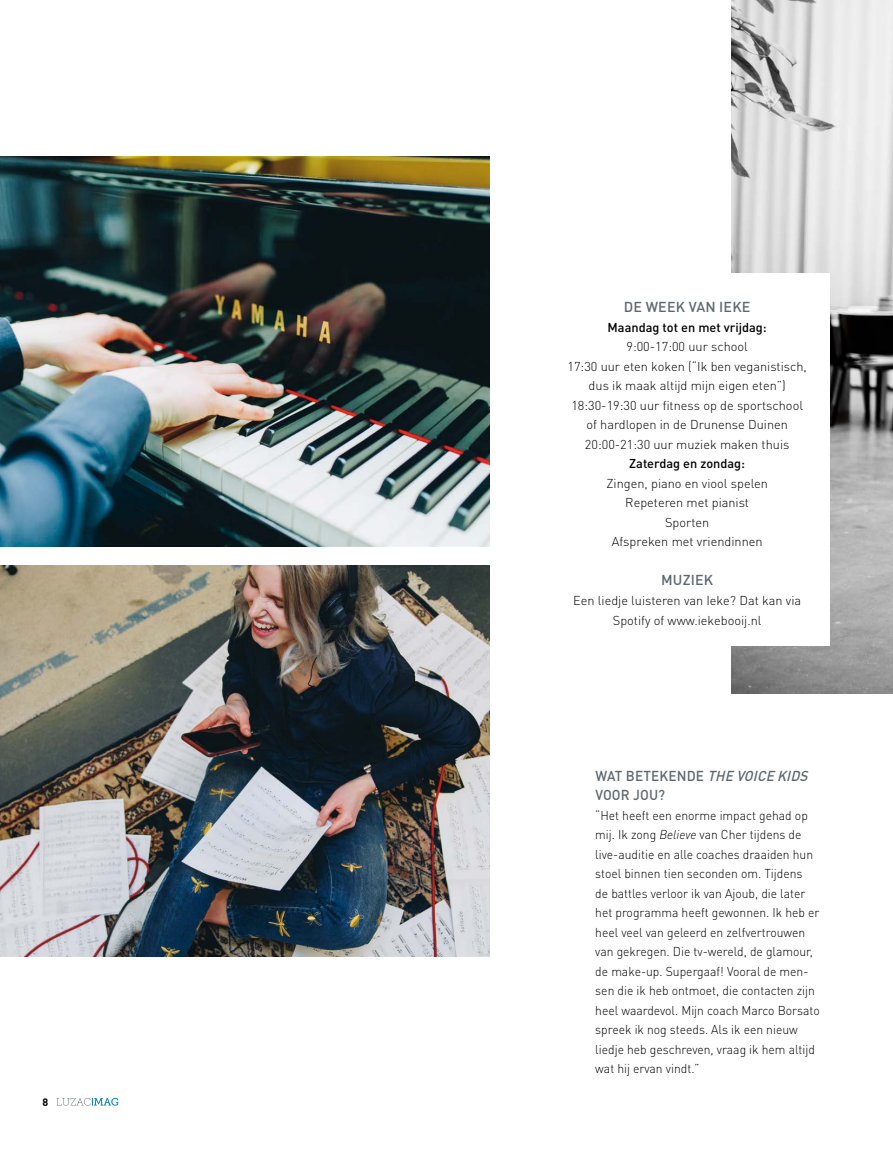
<style>
.page{position:relative;width:893px;height:1149px;background:#fff}
.page>*{position:absolute;margin:0;border:0;box-sizing:border-box;transform-origin:0 0}
.t1{font:500 14.25px/19.5px "DIN Pro";letter-spacing:.01em;color:#5d686e;scale:.95 1}
.t2{font:500 14.25px "DIN Pro";letter-spacing:.01em;color:#5d686e}
.t3{font:300 12.75px/19.5px "DIN Pro";color:#000;scale:.95 1}
.t4{font:300 12.75px/19.5px "DIN Pro";color:#000;text-align:center}
.t5{font:500 12.75px "DIN Pro";color:#000}
.t6{font:700 10.65px "DIN Pro";color:#000}
.s1{font-style:italic}
.s2{font-family:"DIN";font-style:italic}
</style>
<div class="page">
<img style="left:731px;top:0;width:162px;height:693px">
<svg style="left:57px;top:1097px;width:61px;height:8px"></svg>
<img style="left:0;top:566px;width:490px;height:389px">
<img style="left:0;top:156px;width:490px;height:390px">
<div style="left:545px;top:273px;width:284px;height:372px;background:#fff"></div>
<p class="t6" style="left:43px;top:1094px;width:7px">8</p>
<p class="t2" style="left:624px;top:297px;width:128px">DE WEEK VAN IEKE</p>
<p class="t5" style="left:608px;top:318px;width:161px">Maandag tot en met vrijdag:</p>
<p class="t4" style="left:567px;top:336px;width:241px">9:00-17:00 uur school<br>17:30 uur eten koken (“Ik ben veganistisch, dus ik maak altijd mijn eigen eten”)<br>18:30-19:30 uur fitness op de sportschool of hardlopen in de Drunense Duinen 20:00-21:30 uur muziek maken thuis</p>
<p class="t5" style="left:629px;top:455px;width:117px">Zaterdag en zondag:</p>
<p class="t4" style="left:606px;top:473px;width:163px">Zingen, piano en viool spelen<br>Repeteren met pianist<br>Sporten<br>Afspreken met vriendinnen</p>
<p class="t2" style="left:661px;top:570px;width:53px">MUZIEK</p>
<p class="t4" style="left:573px;top:590px;width:229px">Een liedje luisteren van Ieke? Dat kan via<br>Spotify of www.iekebooij.nl</p>
<p class="t1" style="left:595px;top:765px;width:229px">WAT BETEKENDE <span class="s1">THE VOICE KIDS<br></span>VOOR JOU?</p>
<p class="t3" style="left:595px;top:804px;width:238px">“Het heeft een enorme impact gehad op mij. Ik zong <span class="s2">Believe</span> van Cher tijdens de live-auditie en alle coaches draaiden hun stoel binnen tien seconden om. Tijdens<br>de battles verloor ik van Ajoub, die later het programma heeft gewonnen. Ik heb er heel veel van geleerd en zelfvertrouwen van gekregen. Die tv-wereld, de glamour, de make-up. Supergaaf! Vooral de men&shy;sen die ik heb ontmoet, die contacten zijn heel waardevol. Mijn coach Marco Borsato spreek ik nog steeds. Als ik een nieuw liedje heb geschreven, vraag ik hem altijd wat hij ervan vindt.”</p>
</div>
